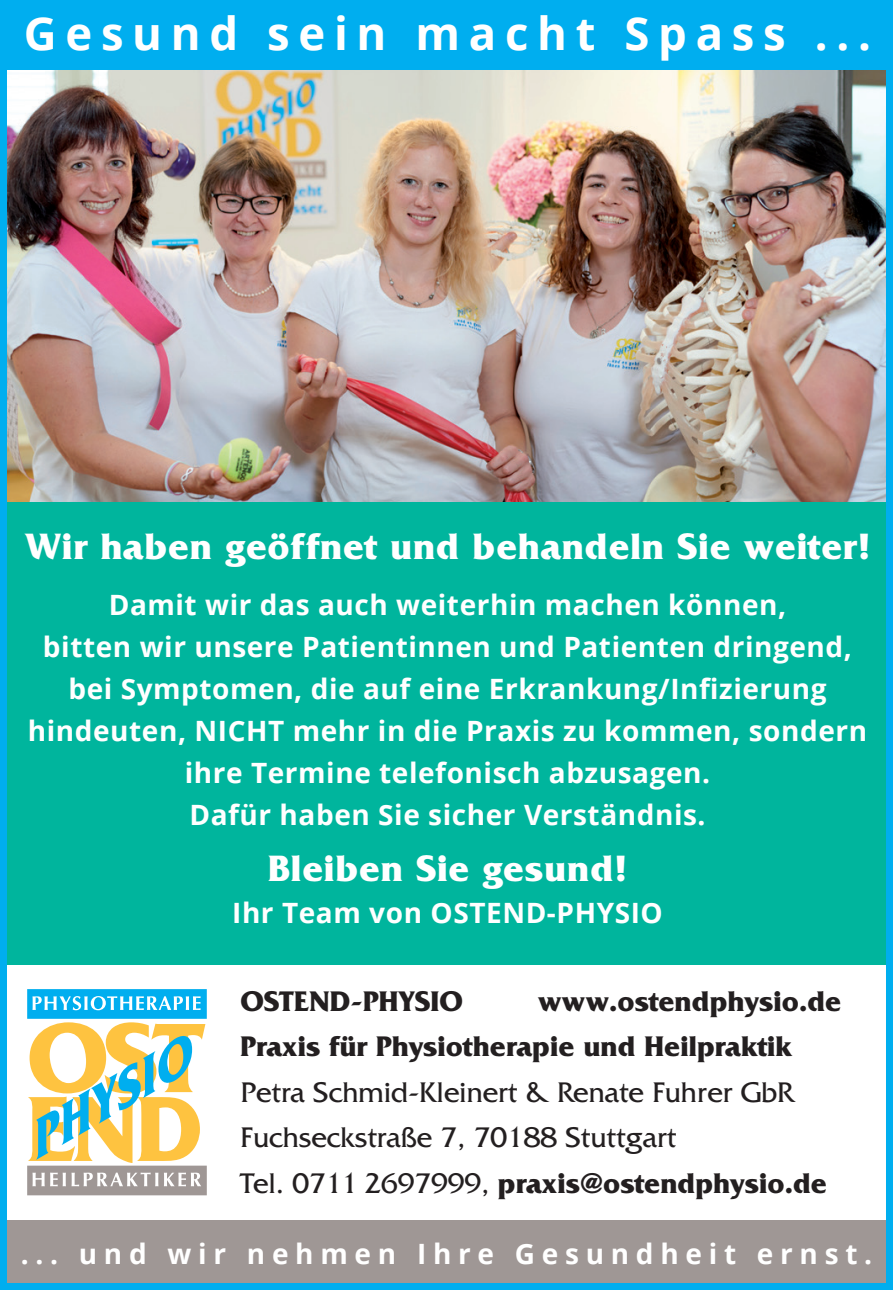
<style>
.page{position:relative;width:893px;height:1290px;background:#fff}
.page>*{position:absolute;margin:0;border:0;box-sizing:border-box;transform-origin:0 0}
.t1{font:700 45.5px "Open Sans";letter-spacing:.19em;color:#fff}
.t2{font:700 38.5px "Friz Quadrata";letter-spacing:.02em;color:#fff}
.t3{font:29.75px/45.5px "Friz Quadrata";color:#231f20}
.t4{font:700 29.75px/45.5px "Friz Quadrata";color:#231f20}
.t5{font:700 28px/42px "Open Sans";letter-spacing:.02em;color:#fff;text-align:center}
.t6{font:700 28px "Open Sans";letter-spacing:.24em;color:#fff}
.s1{font-weight:700}
</style>
<div class="page">
<img style="left:8px;top:69px;width:877px;height:433px">
<div style="left:0;top:0;width:893px;height:69px;background:#00aeef"></div>
<svg style="left:28px;top:1022px;width:177px;height:141px"></svg>
<div style="left:27px;top:1165px;width:180px;height:30px;background:#9f9795"></div>
<svg style="left:33px;top:1172px;width:168px;height:14px"></svg>
<div style="left:27px;top:989px;width:180px;height:30px;background:#00aeef"></div>
<svg style="left:33px;top:996px;width:168px;height:14px"></svg>
<div style="left:0;top:1220px;width:893px;height:70px;background:#9f9795"></div>
<div style="left:0;top:502px;width:893px;height:462px;background:#00b59d"></div>
<div style="left:0;top:0;width:893px;height:1290px;border:7px solid #00aeef"></div>
<h1 class="t1" style="left:24px;top:1px;width:849px">Gesund sein macht Spass ...</h1>
<h2 class="t2" style="left:24px;top:525px;width:848px">Wir haben geöffnet und behandeln Sie weiter!</h2>
<p class="t5" style="left:28px;top:583px;width:841px">Damit wir das auch weiterhin machen können,<br>bitten wir unsere Patientinnen und Patienten dringend, bei Symptomen, die auf eine Erkrankung/Infizierung hindeuten, NICHT mehr in die Praxis zu kommen, sondern ihre Termine telefonisch abzusagen.<br>Dafür haben Sie sicher Verständnis.</p>
<h2 class="t2" style="left:268px;top:847px;width:361px">Bleiben Sie gesund!</h2>
<p class="t5" style="left:232px;top:891px;width:432px">Ihr Team von OSTEND-PHYSIO</p>
<p class="t4" style="left:538px;top:978px;width:305px">www.ostendphysio.de</p>
<p class="t4" style="left:241px;top:979px;width:553px">OSTEND-PHYSIO<br>Praxis für Physiotherapie und Heilpraktik</p>
<p class="t3" style="left:241px;top:1070px;width:588px">Petra Schmid-Kleinert &amp; Renate Fuhrer GbR<br>Fuchseckstraße 7, 70188 Stuttgart<br>Tel. 0711 2697999, <span class="s1">praxis@ostendphysio.de</span></p>
<p class="t6" style="left:21px;top:1234px;width:853px">... und wir nehmen Ihre Gesundheit ernst.</p>
</div>
